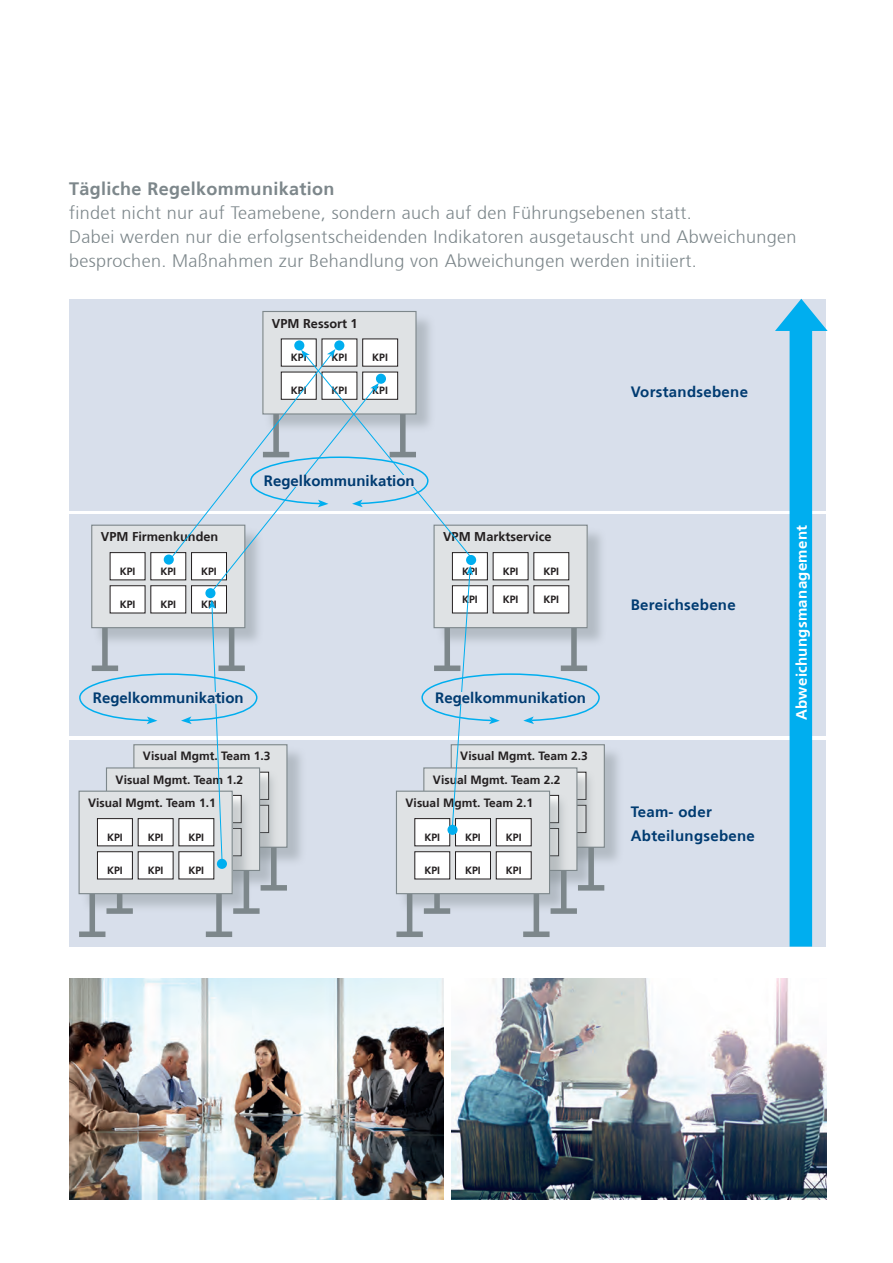
<style>
.page{position:relative;width:893px;height:1263px;background:#fff}
.page>*{position:absolute;margin:0;border:0;box-sizing:border-box;transform-origin:0 0}
.t1{font:300 18px/24px "Frutiger 45";letter-spacing:.02em;color:#7d878b}
.t2{font:700 18px "Frutiger 65";letter-spacing:.02em;color:#7d878b}
.t3{font:700 15px "Frutiger 65";color:#003b71}
.t4{font:700 15px/24px "Frutiger 65";letter-spacing:.02em;color:#003b71}
.t5{font:700 15px "Frutiger 65";letter-spacing:.02em;color:#fff}
.t6{font:700 12.75px "Frutiger 65";color:#231f20}
.t7{font:700 12px "Frutiger 65";color:#231f20}
.t8{font:700 10.5px "Frutiger 65";color:#231f20}
</style>
<div class="page">
<div style="left:69px;top:740px;width:757px;height:206px;background:#d8dfeb"></div>
<div style="left:69px;top:514px;width:757px;height:222px;background:#d8dfeb"></div>
<div style="left:69px;top:299px;width:757px;height:211px;background:#d8dfeb"></div>
<div style="left:453px;top:746px;width:171px;height:120px;background:#7d878b;opacity:.4"></div>
<div style="left:264px;top:313px;width:171px;height:120px;background:#7d878b;opacity:.4"></div>
<div style="left:263px;top:311px;width:153px;height:103px;background:#dfe2e4"></div>
<div style="left:262px;top:311px;width:155px;height:103px;border:1px solid #7d878b"></div>
<div style="left:281px;top:339px;width:35px;height:27px;background:#fff"></div>
<div style="left:281px;top:339px;width:36px;height:28px;border:1px solid #231f20"></div>
<div style="left:322px;top:339px;width:35px;height:27px;background:#fff"></div>
<div style="left:363px;top:339px;width:35px;height:27px;background:#fff"></div>
<div style="left:362px;top:339px;width:36px;height:28px;border:1px solid #231f20"></div>
<svg style="left:775px;top:299px;width:53px;height:647px"></svg>
<div style="left:294px;top:340px;width:10px;height:10px;background:#00aeef;border-radius:50%"></div>
<div style="left:334px;top:340px;width:10px;height:10px;background:#00aeef;border-radius:50%"></div>
<svg style="left:78px;top:349px;width:526px;height:588px"></svg>
<div style="left:93px;top:692px;width:151px;height:11px;background:#d8dfeb"></div>
<div style="left:435px;top:692px;width:151px;height:11px;background:#d8dfeb"></div>
<img style="left:452px;top:978px;width:374px;height:221px">
<img style="left:69px;top:978px;width:374px;height:221px">
<p class="t2" style="left:69px;top:178px;width:267px">Tägliche Regelkommunikation</p>
<p class="t1" style="left:69px;top:201px;width:729px">findet nicht nur auf Teamebene, sondern auch auf den Führungsebenen statt.<br>Dabei werden nur die erfolgsentscheidenden Indikatoren ausgetauscht und Abweichungen besprochen. Maßnahmen zur Behandlung von Abweichungen werden initiiert.</p>
<p class="t6" style="left:272px;top:316px;width:87px">VPM Ressort 1</p>
<p class="t8" style="left:291px;top:351px;width:17px">KPI</p>
<p class="t8" style="left:291px;top:384px;width:17px">KPI</p>
<p class="t8" style="left:332px;top:351px;width:17px">KPI</p>
<p class="t8" style="left:332px;top:384px;width:17px">KPI</p>
<p class="t8" style="left:372px;top:351px;width:17px">KPI</p>
<p class="t8" style="left:372px;top:384px;width:17px">KPI</p>
<p class="t6" style="left:101px;top:529px;width:119px">VPM Firmenkunden</p>
<p class="t8" style="left:120px;top:565px;width:17px">KPI</p>
<p class="t8" style="left:120px;top:598px;width:17px">KPI</p>
<p class="t8" style="left:160px;top:565px;width:17px">KPI</p>
<p class="t8" style="left:160px;top:598px;width:17px">KPI</p>
<p class="t8" style="left:201px;top:565px;width:17px">KPI</p>
<p class="t8" style="left:201px;top:598px;width:17px">KPI</p>
<p class="t3" style="left:264px;top:472px;width:152px">Regelkommunikation</p>
<p class="t6" style="left:443px;top:529px;width:110px">VPM Marktservice</p>
<p class="t8" style="left:462px;top:565px;width:17px">KPI</p>
<p class="t8" style="left:462px;top:593px;width:17px">KPI</p>
<p class="t8" style="left:503px;top:565px;width:17px">KPI</p>
<p class="t8" style="left:503px;top:593px;width:17px">KPI</p>
<p class="t8" style="left:543px;top:565px;width:17px">KPI</p>
<p class="t8" style="left:543px;top:593px;width:17px">KPI</p>
<p class="t3" style="left:93px;top:689px;width:152px">Regelkommunikation</p>
<p class="t3" style="left:435px;top:689px;width:152px">Regelkommunikation</p>
<p class="t7" style="left:143px;top:749px;width:129px">Visual Mgmt. Team 1.3</p>
<p class="t8" style="left:162px;top:780px;width:17px">KPI</p>
<p class="t8" style="left:203px;top:780px;width:17px">KPI</p>
<p class="t7" style="left:116px;top:772px;width:129px">Visual Mgmt. Team 1.2</p>
<p class="t8" style="left:134px;top:803px;width:17px">KPI</p>
<p class="t8" style="left:175px;top:803px;width:17px">KPI</p>
<p class="t7" style="left:88px;top:795px;width:129px">Visual Mgmt. Team 1.1</p>
<p class="t8" style="left:107px;top:831px;width:17px">KPI</p>
<p class="t8" style="left:107px;top:864px;width:17px">KPI</p>
<p class="t8" style="left:148px;top:831px;width:17px">KPI</p>
<p class="t8" style="left:148px;top:864px;width:17px">KPI</p>
<p class="t8" style="left:188px;top:831px;width:17px">KPI</p>
<p class="t8" style="left:188px;top:864px;width:17px">KPI</p>
<p class="t7" style="left:460px;top:749px;width:129px">Visual Mgmt. Team 2.3</p>
<p class="t8" style="left:479px;top:780px;width:17px">KPI</p>
<p class="t8" style="left:520px;top:780px;width:17px">KPI</p>
<p class="t7" style="left:433px;top:772px;width:129px">Visual Mgmt. Team 2.2</p>
<p class="t8" style="left:452px;top:803px;width:17px">KPI</p>
<p class="t8" style="left:492px;top:803px;width:17px">KPI</p>
<p class="t7" style="left:406px;top:795px;width:129px">Visual Mgmt. Team 2.1</p>
<p class="t8" style="left:424px;top:831px;width:17px">KPI</p>
<p class="t8" style="left:424px;top:864px;width:17px">KPI</p>
<p class="t8" style="left:465px;top:831px;width:17px">KPI</p>
<p class="t8" style="left:465px;top:864px;width:17px">KPI</p>
<p class="t8" style="left:506px;top:831px;width:17px">KPI</p>
<p class="t8" style="left:506px;top:864px;width:17px">KPI</p>
<p class="t4" style="left:631px;top:380px;width:119px">Vorstandsebene</p>
<p class="t4" style="left:631px;top:593px;width:107px">Bereichsebene</p>
<p class="t4" style="left:631px;top:800px;width:126px">Team- oder<br>Abteilungsebene</p>
<p class="t5" style="left:793px;top:720px;width:197px;rotate:-90deg">Abweichungsmanagement</p>
</div>
